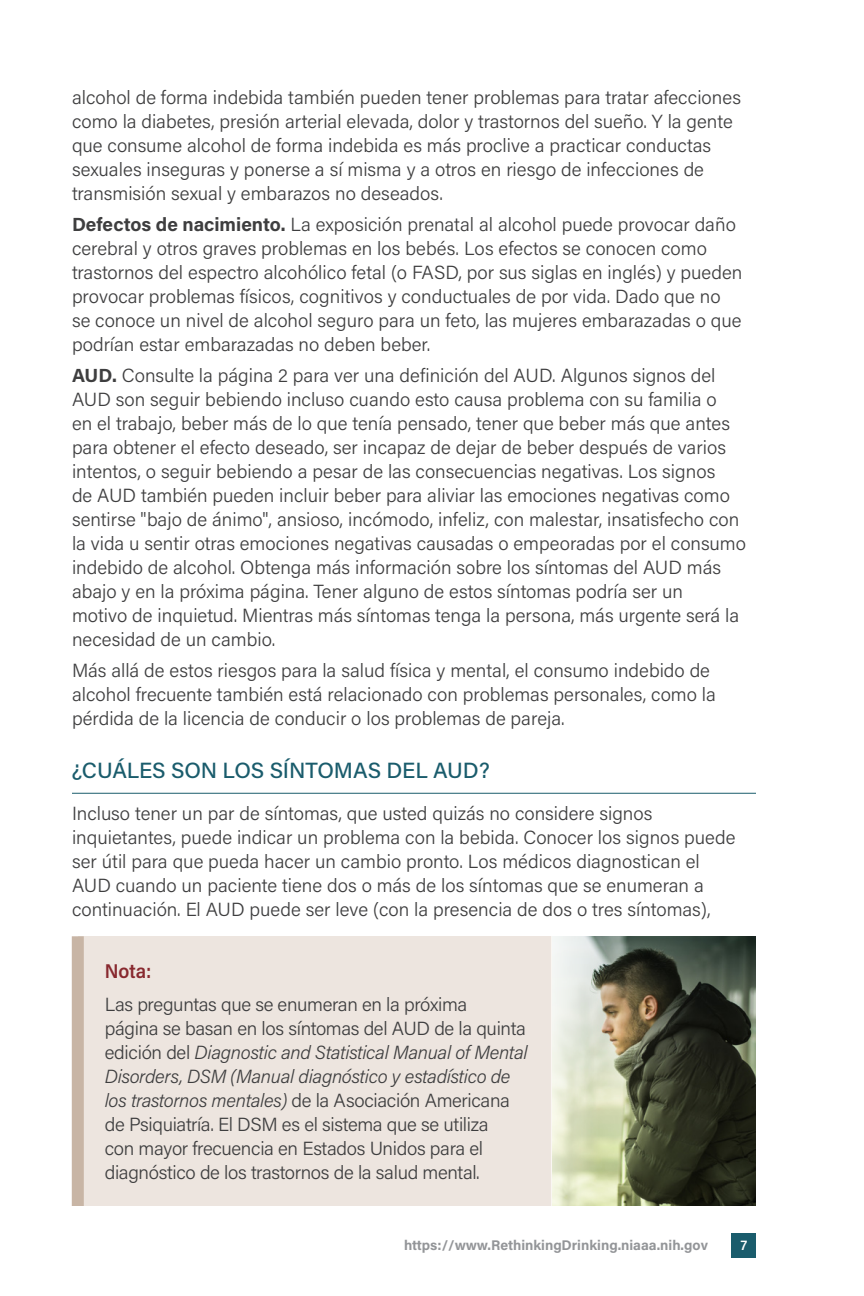
<style>
.page{position:relative;width:864px;height:1296px;background:#fff}
.page>*{position:absolute;margin:0;border:0;box-sizing:border-box;transform-origin:0 0}
.t1{font:500 22px "Acumin Pro";letter-spacing:-.005em;color:#1a5c6c}
.t2{font:600 20px "Acumin Pro Semi Cond";color:#88292f}
.t3{font:300 19px/24px "Acumin Pro";color:#3e3e3f}
.t4{font:300 19px/24px "Acumin Pro";letter-spacing:-.02em;color:#3e3e3f}
.t5{font:700 14px "Acumin Pro";color:#939598}
.t6{font:600 14px "Acumin Pro Semi Cond";color:#fff}
.s1{font-weight:700}
.s2{font-style:italic}
</style>
<div class="page">
<div style="left:732px;top:1233px;width:24px;height:24px;background:#1a5c6c"></div>
<hr style="left:72px;top:793px;width:684px;height:1px;background:#1a5c6c">
<div style="left:78px;top:936px;width:482px;height:270px;background:#ede5df"></div>
<div style="left:72px;top:936px;width:12px;height:270px;background:#c8b5a5"></div>
<img style="left:599px;top:936px;width:157px;height:270px">
<svg style="left:552px;top:936px;width:47px;height:270px;background:#e1e5d2"></svg>
<p class="t3" style="left:72px;top:85px;width:671px">alcohol de forma indebida también pueden tener problemas para tratar afecciones como la diabetes, presión arterial elevada, dolor y trastornos del sueño. Y la gente que consume alcohol de forma indebida es más proclive a practicar conductas sexuales inseguras y ponerse a sí misma y a otros en riesgo de infecciones de transmisión sexual y embarazos no deseados.</p>
<p class="t3" style="left:72px;top:212px;width:672px"><span class="s1">Defectos de nacimiento.</span> La exposición prenatal al alcohol puede provocar daño cerebral y otros graves problemas en los bebés. Los efectos se conocen como trastornos del espectro alcohólico fetal (o FASD, por sus siglas en inglés) y pueden provocar problemas físicos, cognitivos y conductuales de por vida. Dado que no se conoce un nivel de alcohol seguro para un feto, las mujeres embarazadas o que podrían estar embarazadas no deben beber.</p>
<p class="t3" style="left:72px;top:363px;width:676px"><span class="s1">AUD.</span> Consulte la página 2 para ver una definición del AUD. Algunos signos del AUD son seguir bebiendo incluso cuando esto causa problema con su familia o<br>en el trabajo, beber más de lo que tenía pensado, tener que beber más que antes para obtener el efecto deseado, ser incapaz de dejar de beber después de varios intentos, o seguir bebiendo a pesar de las consecuencias negativas. Los signos<br>de AUD también pueden incluir beber para aliviar las emociones negativas como sentirse "bajo de ánimo", ansioso, incómodo, infeliz, con malestar, insatisfecho con la vida u sentir otras emociones negativas causadas o empeoradas por el consumo indebido de alcohol. Obtenga más información sobre los síntomas del AUD más abajo y en la próxima página. Tener alguno de estos síntomas podría ser un<br>motivo de inquietud. Mientras más síntomas tenga la persona, más urgente será la necesidad de un cambio.</p>
<p class="t3" style="left:72px;top:658px;width:645px">Más allá de estos riesgos para la salud física y mental, el consumo indebido de alcohol frecuente también está relacionado con problemas personales, como la pérdida de la licencia de conducir o los problemas de pareja.</p>
<h3 class="t1" style="left:72px;top:755px;width:419px">¿CUÁLES SON LOS SÍNTOMAS DEL AUD?</h3>
<p class="t3" style="left:72px;top:801px;width:665px">Incluso tener un par de síntomas, que usted quizás no considere signos inquietantes, puede indicar un problema con la bebida. Conocer los signos puede ser útil para que pueda hacer un cambio pronto. Los médicos diagnostican el AUD cuando un paciente tiene dos o más de los síntomas que se enumeran a continuación. El AUD puede ser leve (con la presencia de dos o tres síntomas),</p>
<h4 class="t2" style="left:105px;top:957px;width:48px">Nota:</h4>
<p class="t4" style="left:105px;top:992px;width:424px">Las preguntas que se enumeran en la próxima<br>página se basan en los síntomas del AUD de la quinta edición del <span class="s2">Diagnostic and Statistical Manual of Mental Disorders, DSM (Manual diagnóstico y estadístico de los trastornos mentales)</span> de la Asociación Americana de Psiquiatría. El DSM es el sistema que se utiliza<br>con mayor frecuencia en Estados Unidos para el diagnóstico de los trastornos de la salud mental.</p>
<p class="t5" style="left:404px;top:1235px;width:305px">https://www.RethinkingDrinking.niaaa.nih.gov</p>
<p class="t6" style="left:741px;top:1235px;width:8px">7</p>
</div>
